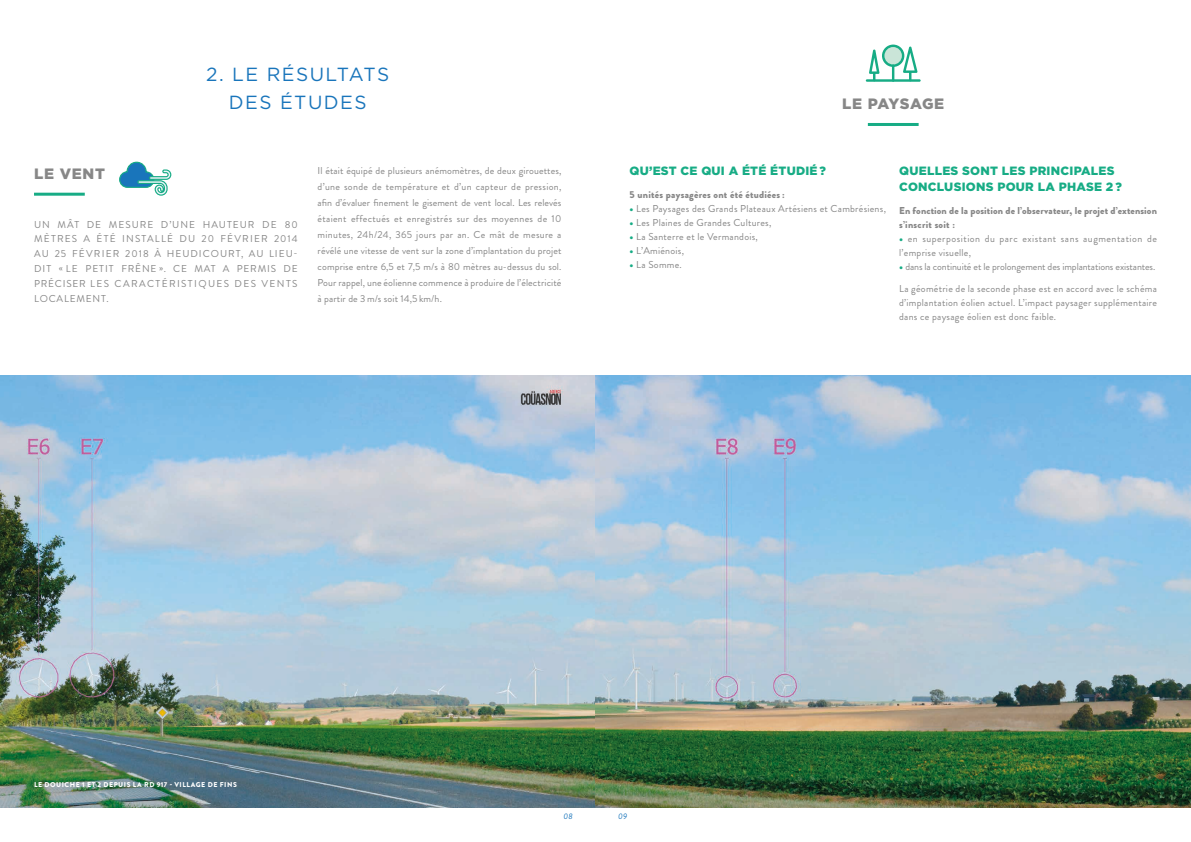
<style>
.page{position:relative;width:1191px;height:842px;background:#fff}
.page>*{position:absolute;margin:0;border:0;box-sizing:border-box;transform-origin:0 0}
.t1{font:19px/28px "Gotham";letter-spacing:.075em;color:#1975bb;text-align:center}
.t2{font:900 15px "Gotham";letter-spacing:.015em;color:#878787}
.t3{font:900 15px "Gotham";letter-spacing:.05em;color:#878787}
.t4{font:900 12px/16px "Gotham";letter-spacing:.02em;color:#17ac85}
.t5{font:10px/16px "Brandon Grotesque";letter-spacing:.025em;color:#878787;text-align:justify}
.t6{font:900 10px/14px "Brandon Grotesque";letter-spacing:.01em;color:#878787}
.t7{font:10px/14px "Brandon Grotesque";letter-spacing:.05em;color:#878787}
.t8{font:10px "Brandon Grotesque";letter-spacing:-.01em;color:#878787}
.t9{font:italic 8px "Brandon Grotesque";color:#1975bb}
.t10{font:900 7px "Brandon Grotesque";letter-spacing:.07em;color:#fff}
.s1{font-weight:900;color:#17ac85}
</style>
<div class="page">
<hr style="left:34px;top:193px;width:51px;height:3px;background:#17ac85">
<svg style="left:119px;top:161px;width:53px;height:35px"></svg>
<img style="left:0;top:376px;width:1191px;height:432px">
<hr style="left:868px;top:123px;width:50px;height:3px;background:#17ac85">
<svg style="left:869px;top:45px;width:48px;height:34px"></svg>
<hr style="left:866px;top:79px;width:54px;height:3px;background:#17ac85">
<h1 class="t1" style="left:206px;top:61px;width:184px">2. LE RÉSULTATS<br>DES ÉTUDES</h1>
<h2 class="t3" style="left:34px;top:164px;width:73px">LE VENT</h2>
<p class="t5" style="left:34px;top:217px;width:265px;line-height:14.9px">UN MÂT DE MESURE D’UNE HAUTEUR DE 80<br>MÈTRES A ÉTÉ INSTALLÉ DU 20 FÉVRIER 2014<br>AU 25 FÉVRIER 2018 À HEUDICOURT, AU LIEU-DIT « LE PETIT FRÊNE ». CE MAT A PERMIS DE PRÉCISER LES CARACTÉRISTIQUES DES VENTS LOCALEMENT.</p>
<p class="t5" style="left:317px;top:162px;width:245px">Il était équipé de plusieurs anémomètres, de deux girouettes, d’une sonde de température et d’un capteur de pression, afin d’évaluer finement le gisement de vent local. Les relevés étaient effectués et enregistrés sur des moyennes de 10 minutes, 24h/24, 365 jours par an. Ce mât de mesure a révélé une vitesse de vent sur la zone d’implantation du projet comprise entre 6,5 et 7,5 m/s à 80 mètres au-dessus du sol.<br>Pour rappel, une éolienne commence à produire de l’électricité à partir de 3m/s soit 14,5 km/h.</p>
<h2 class="t2" style="left:842px;top:95px;width:104px">LE PAYSAGE</h2>
<p class="t4" style="left:629px;top:163px;width:198px">QU’EST CE QUI A ÉTÉ ÉTUDIÉ?</p>
<p class="t6" style="left:629px;top:188px;width:157px">5 unités paysagères ont été étudiées:</p>
<p class="t5" style="left:629px;top:201px;width:258px"><span class="s1">•</span> Les Paysages des Grands Plateaux Artésiens et Cambrésiens,</p>
<p class="t5" style="left:629px;top:215px;width:143px"><span class="s1">•</span> Les Plaines de Grandes Cultures,</p>
<p class="t5" style="left:629px;top:229px;width:130px"><span class="s1">•</span> La Santerre et le Vermandois,</p>
<p class="t5" style="left:629px;top:243px;width:56px"><span class="s1">•</span> L’Amiénois,</p>
<p class="t5" style="left:629px;top:257px;width:54px"><span class="s1">•</span> La Somme.</p>
<p class="t4" style="left:899px;top:163px;width:224px">QUELLES SONT LES PRINCIPALES<br>CONCLUSIONS POUR LA PHASE 2 ?</p>
<p class="t6" style="left:899px;top:204px;width:259px">En fonction de la position de l’observateur, le projet d’extension s’inscrit soit :</p>
<p class="t7" style="left:899px;top:232px;width:259px"><span class="s1">•</span> en superposition du parc existant sans augmentation de l’emprise visuelle,</p>
<p class="t8" style="left:899px;top:260px;width:258px"><span class="s1">•</span> dans la continuité et le prolongement des implantations existantes.</p>
<p class="t5" style="left:899px;top:282px;width:259px;line-height:14px">La géométrie de la seconde phase est en accord avec le schéma d’implantation éolien actuel. L’impact paysager supplémentaire dans ce paysage éolien est donc faible.</p>
<p class="t10" style="left:34px;top:779px;width:204px">LE DOUICHE 1 ET 2 DEPUIS LA RD 917 - VILLAGE DE FINS</p>
<p class="t9" style="left:563px;top:811px;width:11px">08</p>
<p class="t9" style="left:618px;top:811px;width:10px">09</p>
</div>
